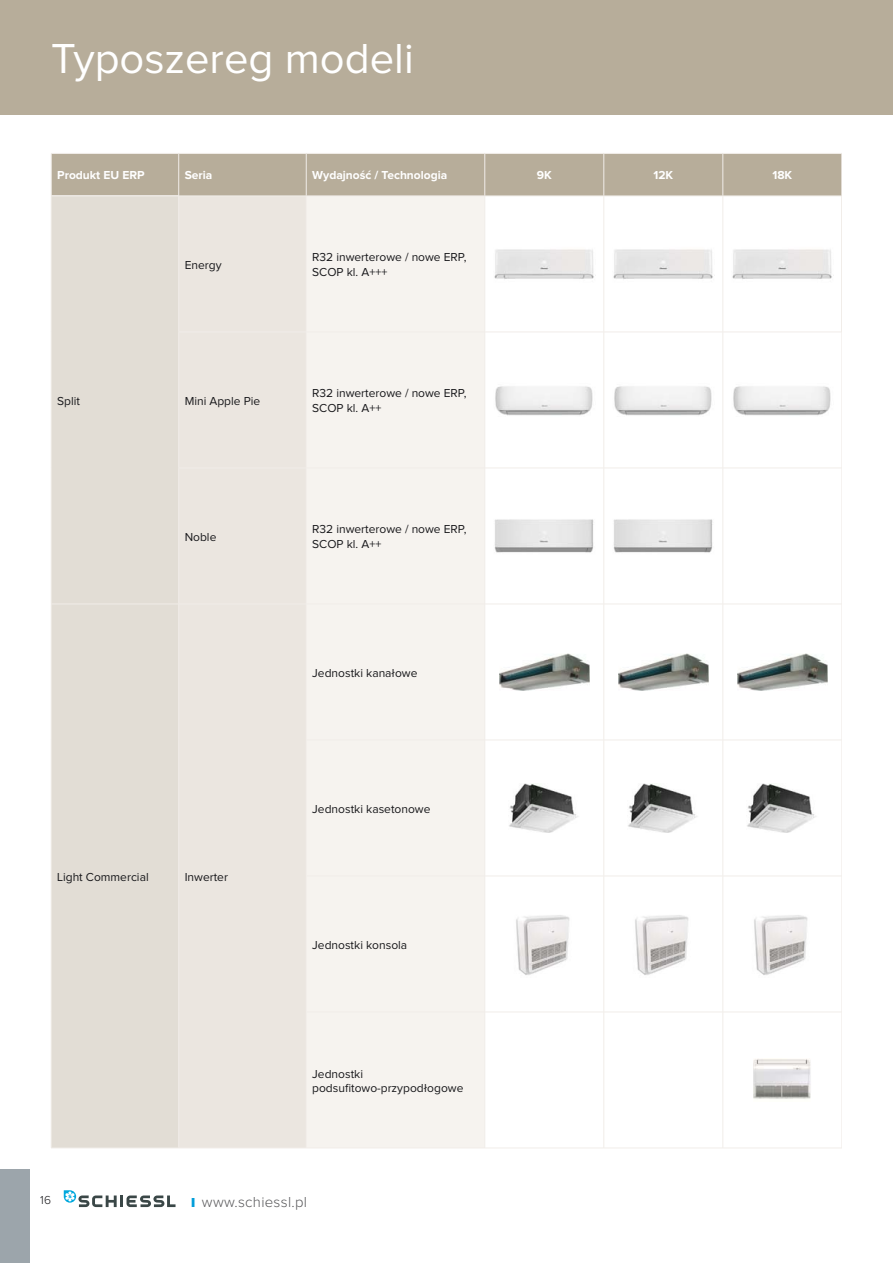
<style>
.page{position:relative;width:893px;height:1263px;background:#fff}
.page>*{position:absolute;margin:0;border:0;box-sizing:border-box;transform-origin:0 0}
.t1{font:43.5px "Proxima Nova";color:#fff}
.t2{font:300 15px "Proxima Nova";letter-spacing:.02em;color:#58585a}
.t3{font:12px/14.4px "Proxima Nova";color:#18181b}
.t4{font:700 12px "Proxima Nova";color:#fff}
.t5{font:300 12px "Proxima Nova";color:#18181b}
.s1{font-weight:900;font-size:13.5px;color:#009dd9}
</style>
<div class="page">
<div style="left:0;top:1169px;width:30px;height:94px;background:#9ca5ab"></div>
<svg style="left:64px;top:1190px;width:112px;height:17px"></svg>
<div style="left:0;top:0;width:893px;height:115px;background:#b7ad9a"></div>
<div style="left:52px;top:154px;width:789px;height:42px;background:#b7ad9a"></div>
<div style="left:51px;top:196px;width:128px;height:952px;background:#e2ddd5"></div>
<div style="left:179px;top:197px;width:127px;height:951px;background:#ebe6e0"></div>
<div style="left:307px;top:197px;width:177px;height:951px;background:#f6f3ef"></div>
<hr style="left:51px;top:153px;width:128px;height:1px;background:#f1ede9">
<hr style="left:51px;top:154px;width:1px;height:42px;background:#f1ede9">
<hr style="left:51px;top:196px;width:128px;height:1px;background:#f1ede9">
<hr style="left:51px;top:196px;width:1px;height:136px;background:#f1ede9">
<hr style="left:51px;top:332px;width:1px;height:136px;background:#f1ede9">
<hr style="left:51px;top:468px;width:1px;height:136px;background:#f1ede9">
<hr style="left:51px;top:604px;width:128px;height:1px;background:#f1ede9">
<hr style="left:51px;top:604px;width:1px;height:136px;background:#f1ede9">
<hr style="left:51px;top:740px;width:1px;height:136px;background:#f1ede9">
<hr style="left:51px;top:876px;width:1px;height:136px;background:#f1ede9">
<hr style="left:51px;top:1012px;width:1px;height:136px;background:#f1ede9">
<hr style="left:51px;top:1148px;width:128px;height:1px;background:#f1ede9">
<hr style="left:179px;top:153px;width:127px;height:1px;background:#f1ede9">
<hr style="left:178px;top:154px;width:1px;height:42px;background:#f1ede9">
<hr style="left:306px;top:153px;width:179px;height:1px;background:#f1ede9">
<hr style="left:306px;top:154px;width:1px;height:42px;background:#f1ede9">
<hr style="left:485px;top:153px;width:119px;height:1px;background:#f1ede9">
<hr style="left:484px;top:154px;width:1px;height:42px;background:#f1ede9">
<hr style="left:604px;top:153px;width:119px;height:1px;background:#f1ede9">
<hr style="left:603px;top:154px;width:1px;height:42px;background:#f1ede9">
<hr style="left:723px;top:153px;width:119px;height:1px;background:#f1ede9">
<hr style="left:722px;top:154px;width:1px;height:42px;background:#f1ede9">
<hr style="left:841px;top:154px;width:1px;height:42px;background:#f1ede9">
<hr style="left:179px;top:196px;width:127px;height:1px;background:#f1ede9">
<hr style="left:178px;top:196px;width:1px;height:136px;background:#f1ede9">
<hr style="left:306px;top:196px;width:179px;height:1px;background:#f1ede9">
<hr style="left:306px;top:196px;width:1px;height:136px;background:#f1ede9">
<hr style="left:485px;top:196px;width:119px;height:1px;background:#f1ede9">
<hr style="left:484px;top:196px;width:1px;height:136px;background:#f1ede9">
<hr style="left:604px;top:196px;width:119px;height:1px;background:#f1ede9">
<hr style="left:603px;top:196px;width:1px;height:136px;background:#f1ede9">
<hr style="left:723px;top:196px;width:119px;height:1px;background:#f1ede9">
<hr style="left:722px;top:196px;width:1px;height:136px;background:#f1ede9">
<hr style="left:179px;top:332px;width:127px;height:1px;background:#f1ede9">
<hr style="left:178px;top:332px;width:1px;height:136px;background:#f1ede9">
<hr style="left:306px;top:332px;width:179px;height:1px;background:#f1ede9">
<hr style="left:306px;top:332px;width:1px;height:136px;background:#f1ede9">
<hr style="left:485px;top:332px;width:119px;height:1px;background:#f1ede9">
<hr style="left:484px;top:332px;width:1px;height:136px;background:#f1ede9">
<hr style="left:604px;top:332px;width:119px;height:1px;background:#f1ede9">
<hr style="left:603px;top:332px;width:1px;height:136px;background:#f1ede9">
<hr style="left:723px;top:332px;width:119px;height:1px;background:#f1ede9">
<hr style="left:722px;top:332px;width:1px;height:136px;background:#f1ede9">
<hr style="left:841px;top:332px;width:1px;height:136px;background:#f1ede9">
<hr style="left:179px;top:468px;width:127px;height:1px;background:#f1ede9">
<hr style="left:178px;top:468px;width:1px;height:136px;background:#f1ede9">
<hr style="left:306px;top:468px;width:179px;height:1px;background:#f1ede9">
<hr style="left:306px;top:468px;width:1px;height:136px;background:#f1ede9">
<hr style="left:485px;top:468px;width:119px;height:1px;background:#f1ede9">
<hr style="left:484px;top:468px;width:1px;height:136px;background:#f1ede9">
<hr style="left:604px;top:468px;width:119px;height:1px;background:#f1ede9">
<hr style="left:603px;top:468px;width:1px;height:136px;background:#f1ede9">
<hr style="left:723px;top:468px;width:119px;height:1px;background:#f1ede9">
<hr style="left:722px;top:468px;width:1px;height:136px;background:#f1ede9">
<hr style="left:841px;top:468px;width:1px;height:136px;background:#f1ede9">
<hr style="left:179px;top:604px;width:127px;height:1px;background:#f1ede9">
<hr style="left:178px;top:604px;width:1px;height:136px;background:#f1ede9">
<hr style="left:306px;top:604px;width:179px;height:1px;background:#f1ede9">
<hr style="left:306px;top:604px;width:1px;height:136px;background:#f1ede9">
<hr style="left:485px;top:604px;width:119px;height:1px;background:#f1ede9">
<hr style="left:484px;top:604px;width:1px;height:136px;background:#f1ede9">
<hr style="left:604px;top:604px;width:119px;height:1px;background:#f1ede9">
<hr style="left:603px;top:604px;width:1px;height:136px;background:#f1ede9">
<hr style="left:723px;top:604px;width:119px;height:1px;background:#f1ede9">
<hr style="left:722px;top:604px;width:1px;height:136px;background:#f1ede9">
<hr style="left:841px;top:604px;width:1px;height:136px;background:#f1ede9">
<hr style="left:178px;top:740px;width:1px;height:136px;background:#f1ede9">
<hr style="left:306px;top:740px;width:179px;height:1px;background:#f1ede9">
<hr style="left:306px;top:740px;width:1px;height:136px;background:#f1ede9">
<hr style="left:485px;top:740px;width:119px;height:1px;background:#f1ede9">
<hr style="left:484px;top:740px;width:1px;height:136px;background:#f1ede9">
<hr style="left:604px;top:740px;width:119px;height:1px;background:#f1ede9">
<hr style="left:603px;top:740px;width:1px;height:136px;background:#f1ede9">
<hr style="left:723px;top:740px;width:119px;height:1px;background:#f1ede9">
<hr style="left:722px;top:740px;width:1px;height:136px;background:#f1ede9">
<hr style="left:841px;top:740px;width:1px;height:136px;background:#f1ede9">
<hr style="left:178px;top:876px;width:1px;height:136px;background:#f1ede9">
<hr style="left:306px;top:876px;width:179px;height:1px;background:#f1ede9">
<hr style="left:306px;top:876px;width:1px;height:136px;background:#f1ede9">
<hr style="left:485px;top:876px;width:119px;height:1px;background:#f1ede9">
<hr style="left:484px;top:876px;width:1px;height:136px;background:#f1ede9">
<hr style="left:604px;top:876px;width:119px;height:1px;background:#f1ede9">
<hr style="left:603px;top:876px;width:1px;height:136px;background:#f1ede9">
<hr style="left:723px;top:876px;width:119px;height:1px;background:#f1ede9">
<hr style="left:722px;top:876px;width:1px;height:136px;background:#f1ede9">
<hr style="left:841px;top:876px;width:1px;height:136px;background:#f1ede9">
<hr style="left:178px;top:1012px;width:1px;height:136px;background:#f1ede9">
<hr style="left:306px;top:1012px;width:179px;height:1px;background:#f1ede9">
<hr style="left:306px;top:1012px;width:1px;height:136px;background:#f1ede9">
<hr style="left:485px;top:1012px;width:119px;height:1px;background:#f1ede9">
<hr style="left:484px;top:1012px;width:1px;height:136px;background:#f1ede9">
<hr style="left:604px;top:1012px;width:119px;height:1px;background:#f1ede9">
<hr style="left:603px;top:1012px;width:1px;height:136px;background:#f1ede9">
<hr style="left:723px;top:1012px;width:119px;height:1px;background:#f1ede9">
<hr style="left:722px;top:1012px;width:1px;height:136px;background:#f1ede9">
<hr style="left:841px;top:1012px;width:1px;height:136px;background:#f1ede9">
<hr style="left:179px;top:1148px;width:127px;height:1px;background:#f1ede9">
<hr style="left:306px;top:1148px;width:179px;height:1px;background:#f1ede9">
<hr style="left:485px;top:1148px;width:119px;height:1px;background:#f1ede9">
<hr style="left:604px;top:1148px;width:238px;height:1px;background:#f1ede9">
<img style="left:494px;top:249px;width:100px;height:30px">
<img style="left:613px;top:249px;width:100px;height:30px">
<img style="left:732px;top:249px;width:100px;height:30px">
<img style="left:495px;top:386px;width:98px;height:30px">
<img style="left:614px;top:386px;width:98px;height:30px">
<img style="left:733px;top:386px;width:98px;height:30px">
<img style="left:494px;top:519px;width:100px;height:34px">
<img style="left:613px;top:519px;width:100px;height:34px">
<img style="left:499px;top:654px;width:90px;height:36px">
<img style="left:618px;top:654px;width:90px;height:36px">
<img style="left:737px;top:654px;width:90px;height:36px">
<img style="left:509px;top:784px;width:69px;height:48px">
<img style="left:628px;top:784px;width:69px;height:48px">
<img style="left:747px;top:784px;width:69px;height:48px">
<img style="left:516px;top:915px;width:54px;height:60px">
<img style="left:635px;top:915px;width:54px;height:60px">
<img style="left:754px;top:915px;width:54px;height:60px">
<img style="left:753px;top:1059px;width:58px;height:40px">
<h1 class="t1" style="left:51px;top:45px;width:364px">Typoszereg modeli</h1>
<p class="t4" style="left:57px;top:172px;width:89px">Produkt EU ERP</p>
<p class="t4" style="left:185px;top:172px;width:29px">Seria</p>
<p class="t4" style="left:312px;top:172px;width:137px">Wydajność / Technologia</p>
<p class="t4" style="left:537px;top:172px;width:16px">9K</p>
<p class="t4" style="left:653px;top:172px;width:21px">12K</p>
<p class="t4" style="left:772px;top:172px;width:21px">18K</p>
<p class="t3" style="left:57px;top:395px;width:24px">Split</p>
<p class="t3" style="left:185px;top:259px;width:38px">Energy</p>
<p class="t3" style="left:312px;top:251px;width:156px">R32 inwerterowe / nowe ERP,<br>SCOP kl. A+++</p>
<p class="t3" style="left:185px;top:395px;width:77px">Mini Apple Pie</p>
<p class="t3" style="left:312px;top:387px;width:156px">R32 inwerterowe / nowe ERP,<br>SCOP kl. A++</p>
<p class="t3" style="left:185px;top:531px;width:33px">Noble</p>
<p class="t3" style="left:312px;top:523px;width:156px">R32 inwerterowe / nowe ERP,<br>SCOP kl. A++</p>
<p class="t3" style="left:312px;top:667px;width:107px">Jednostki kanałowe</p>
<p class="t3" style="left:312px;top:803px;width:120px">Jednostki kasetonowe</p>
<p class="t3" style="left:57px;top:871px;width:93px">Light Commercial</p>
<p class="t3" style="left:185px;top:871px;width:45px">Inwerter</p>
<p class="t3" style="left:312px;top:939px;width:96px">Jednostki konsola</p>
<p class="t3" style="left:312px;top:1068px;width:153px">Jednostki podsufitowo-przypodłogowe</p>
<p class="t5" style="left:40px;top:1196px;width:12px">16</p>
<p class="t2" style="left:191px;top:1197px;width:117px"><span class="s1">I</span> www.schiessl.pl</p>
</div>
